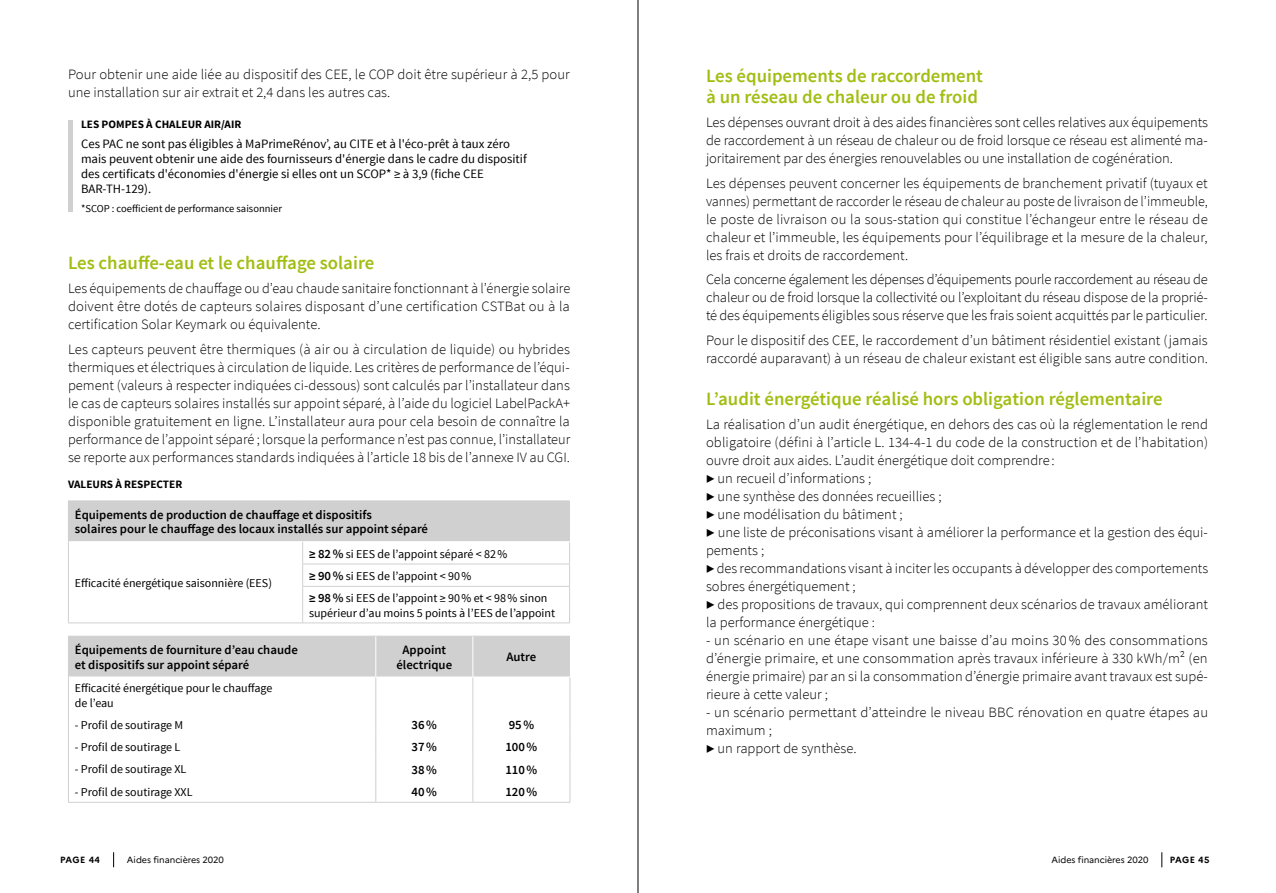
<style>
.page{position:relative;width:1276px;height:893px;background:#fff}
.page>*{position:absolute;margin:0;border:0;box-sizing:border-box;transform-origin:0 0}
.t1{font:600 18.75px/21px "Source Sans Pro";color:#a2bd12}
.t2{font:300 14.25px/18px "Source Sans Pro";color:#000;text-align:justify}
.t3{font:12.75px/15px "Source Sans Pro";color:#000}
.t4{font:600 12.75px/14.2px "Source Sans Pro";color:#000}
.t5{font:12px/22.4px "Source Sans Pro";color:#000}
.t6{font:700 11.25px "Source Sans Pro";color:#000}
.t7{font:10.5px "Source Sans Pro";color:#000}
.t8{font:9px "Marianne";letter-spacing:-.005em;color:#000}
.t9{font:700 9px "Marianne";letter-spacing:.04em;color:#000}
.s1{font-weight:600;font-size:12.75px}
.s2{font-weight:600}
</style>
<div class="page">
<svg style="left:113px;top:852px;width:1px;height:15px"></svg>
<svg style="left:1161px;top:852px;width:1px;height:15px"></svg>
<div style="left:68px;top:120px;width:5px;height:92px;background:#d0d0d0"></div>
<div style="left:68px;top:501px;width:501px;height:41px;background:#d0d0d0"></div>
<hr style="left:68px;top:500px;width:235px;height:1px;background:#d0d0d0">
<hr style="left:303px;top:500px;width:266px;height:1px;background:#d0d0d0">
<hr style="left:69px;top:541px;width:234px;height:1px;background:#fff">
<hr style="left:303px;top:541px;width:267px;height:1px;background:#fff">
<div style="left:69px;top:637px;width:501px;height:40px;background:#d0d0d0"></div>
<hr style="left:472px;top:677px;width:1px;height:36px;background:#d0d0d0">
<svg style="left:569px;top:713px;width:1px;height:89px"></svg>
<hr style="left:68px;top:637px;width:1px;height:40px;background:#d0d0d0">
<hr style="left:68px;top:636px;width:308px;height:1px;background:#d0d0d0">
<hr style="left:376px;top:636px;width:97px;height:1px;background:#d0d0d0">
<hr style="left:473px;top:636px;width:97px;height:1px;background:#d0d0d0">
<hr style="left:376px;top:677px;width:97px;height:1px;background:#fff">
<hr style="left:68px;top:677px;width:1px;height:36px;background:#d0d0d0">
<svg style="left:68px;top:713px;width:1px;height:89px"></svg>
<hr style="left:375px;top:677px;width:1px;height:36px;background:#d0d0d0">
<svg style="left:375px;top:713px;width:1px;height:89px"></svg>
<svg style="left:472px;top:713px;width:1px;height:89px"></svg>
<hr style="left:68px;top:802px;width:308px;height:1px;background:#d0d0d0">
<hr style="left:375px;top:637px;width:1px;height:40px;background:#fff">
<hr style="left:472px;top:637px;width:1px;height:40px;background:#fff">
<hr style="left:569px;top:677px;width:1px;height:36px;background:#d0d0d0">
<hr style="left:376px;top:802px;width:97px;height:1px;background:#d0d0d0">
<hr style="left:473px;top:802px;width:97px;height:1px;background:#d0d0d0">
<hr style="left:638px;top:0;width:1px;height:893px;background:#000">
<svg style="left:68px;top:542px;width:502px;height:81px"></svg>
<p class="t2" style="left:68px;top:65px;width:503px">Pour obtenir une aide liée au dispositif des CEE, le COP doit être supérieur à 2,5 pour une installation sur air extrait et 2,4 dans les autres cas.</p>
<p class="t6" style="left:81px;top:117px;width:162px">LES POMPES À CHALEUR AIR/AIR</p>
<p class="t3" style="left:81px;top:136px;width:447px">Ces PAC ne sont pas éligibles à MaPrimeRénov’, au CITE et à l'éco-prêt à taux zéro mais peuvent obtenir une aide des fournisseurs d'énergie dans le cadre du dispositif des certificats d'économies d'énergie si elles ont un SCOP* ≥ à 3,9 (fiche CEE BAR-TH-129).</p>
<p class="t7" style="left:81px;top:202px;width:202px">*SCOP : coefficient de performance saisonnier</p>
<h1 class="t1" style="left:68px;top:253px;width:308px">Les chauffe-eau et le chauffage solaire</h1>
<p class="t2" style="left:68px;top:280px;width:504px">Les équipements de chauffage ou d’eau chaude sanitaire fonctionnant à l’énergie solaire doivent être dotés de capteurs solaires disposant d’une certification CSTBat ou à la certification Solar Keymark ou équivalente.</p>
<p class="t2" style="left:68px;top:340px;width:504px">Les capteurs peuvent être thermiques (à air ou à circulation de liquide) ou hybrides thermiques et électriques à circulation de liquide. Les critères de performance de l’équi&shy;pement (valeurs à respecter indiquées ci-dessous) sont calculés par l’installateur dans le cas de capteurs solaires installés sur appoint séparé, à l’aide du logiciel LabelPackA+ disponible gratuitement en ligne. L’installateur aura pour cela besoin de connaître la performance de l’appoint séparé ; lorsque la performance n’est pas connue, l’installateur se reporte aux performances standards indiquées à l’article 18 bis de l’annexe IV au CGI.</p>
<p class="t6" style="left:68px;top:477px;width:116px">VALEURS À RESPECTER</p>
<p class="t4" style="left:75px;top:508px;width:355px">Équipements de production de chauffage et dispositifs<br>solaires pour le chauffage des locaux installés sur appoint séparé</p>
<p class="t5" style="left:75px;top:572px;width:199px">Efficacité énergétique saisonnière (EES)</p>
<p class="t5" style="left:318px;top:543px;width:231px"><span class="s1">82%</span> si EES de l’appoint séparé &lt; 82%<br><span class="s1">90%</span> si EES de l’appoint &lt; 90%<br><span class="s1">98%</span> si EES de l’appoint 90% et &lt; 98% sinon</p>
<p class="t5" style="left:309px;top:602px;width:248px">supérieur d’au moins 5 points à l’EES de l’appoint</p>
<p class="t4" style="left:75px;top:643px;width:224px">Équipements de fourniture d’eau chaude et dispositifs sur appoint séparé</p>
<p class="t4" style="left:396px;top:643px;width:57px;text-align:center">Appoint électrique</p>
<p class="t4" style="left:506px;top:650px;width:31px">Autre</p>
<p class="t5" style="left:75px;top:681px;width:199px;line-height:14.2px">Efficacité énergétique pour le chauffage de l’eau</p>
<p class="t5" style="left:75px;top:714px;width:110px">- Profil de soutirage M</p>
<p class="t4" style="left:412px;top:718px;width:27px">36%</p>
<p class="t4" style="left:509px;top:718px;width:27px">95%</p>
<p class="t5" style="left:75px;top:736px;width:107px">- Profil de soutirage L</p>
<p class="t4" style="left:412px;top:740px;width:27px">37%</p>
<p class="t4" style="left:505px;top:740px;width:33px">100%</p>
<p class="t5" style="left:75px;top:758px;width:113px">- Profil de soutirage XL</p>
<p class="t4" style="left:412px;top:763px;width:27px">38%</p>
<p class="t4" style="left:505px;top:763px;width:33px">110%</p>
<p class="t5" style="left:75px;top:781px;width:119px">- Profil de soutirage XXL</p>
<p class="t4" style="left:412px;top:785px;width:27px">40%</p>
<p class="t4" style="left:505px;top:785px;width:33px">120%</p>
<h1 class="t1" style="left:706px;top:66px;width:278px">Les équipements de raccordement à un réseau de chaleur ou de froid</h1>
<p class="t2" style="left:706px;top:114px;width:503px">Les dépenses ouvrant droit à des aides financières sont celles relatives aux équipements de raccordement à un réseau de chaleur ou de froid lorsque ce réseau est alimenté ma&shy;joritairement par des énergies renouvelables ou une installation de cogénération.</p>
<p class="t2" style="left:706px;top:174px;width:503px">Les dépenses peuvent concerner les équipements de branchement privatif (tuyaux et vannes) permettant de raccorder le réseau de chaleur au poste de livraison de l’immeuble, le poste de livraison ou la sous-station qui constitue l’échangeur entre le réseau de chaleur et l’immeuble, les équipements pour l’équilibrage et la mesure de la chaleur, les frais et droits de raccordement.</p>
<p class="t2" style="left:706px;top:271px;width:503px">Cela concerne également les dépenses d’équipements pourle raccordement au réseau de chaleur ou de froid lorsque la collectivité ou l’exploitant du réseau dispose de la proprié&shy;té des équipements éligibles sous réserve que les frais soient acquittés par le particulier.</p>
<p class="t2" style="left:706px;top:331px;width:503px">Pour le dispositif des CEE, le raccordement d’un bâtiment résidentiel existant (jamais raccordé auparavant) à un réseau de chaleur existant est éligible sans autre condition.</p>
<h1 class="t1" style="left:706px;top:388px;width:458px">L’audit énergétique réalisé hors obligation réglementaire</h1>
<p class="t2" style="left:706px;top:415px;width:503px;text-align:left">La réalisation d’un audit énergétique, en dehors des cas où la réglementation le rend obligatoire (défini à l’article L. 134-4-1 du code de la construction et de l’habitation) ouvre droit aux aides. L’audit énergétique doit comprendre :<br><span class="s2">▶</span> un recueil d’informations ;<br><span class="s2">▶</span> une synthèse des données recueillies ;<br><span class="s2">▶</span> une modélisation du bâtiment ;<br><span class="s2">▶</span> une liste de préconisations visant à améliorer la performance et la gestion des équi&shy;pements ;<br><span class="s2">▶</span> des recommandations visant à inciter les occupants à développer des comportements sobres énergétiquement ;<br><span class="s2">▶</span> des propositions de travaux, qui comprennent deux scénarios de travaux améliorant la performance énergétique :</p>
<p class="t2" style="left:706px;top:631px;width:503px">- un scénario en une étape visant une baisse d’au moins 30 % des consommations d’énergie primaire, et une consommation après travaux inférieure à 330 kWh/m² (en énergie primaire) par an si la consommation d’énergie primaire avant travaux est supé&shy;rieure à cette valeur ;</p>
<p class="t2" style="left:706px;top:703px;width:503px;text-align:left">- un scénario permettant d’atteindre le niveau BBC rénovation en quatre étapes au maximum ;<br><span class="s2">▶</span> un rapport de synthèse.</p>
<p class="t9" style="left:60px;top:854px;width:41px">PAGE 44</p>
<p class="t8" style="left:127px;top:854px;width:99px">Aides financières 2020</p>
<p class="t8" style="left:1051px;top:854px;width:99px">Aides financières 2020</p>
<p class="t9" style="left:1169px;top:854px;width:41px">PAGE 45</p>
</div>
